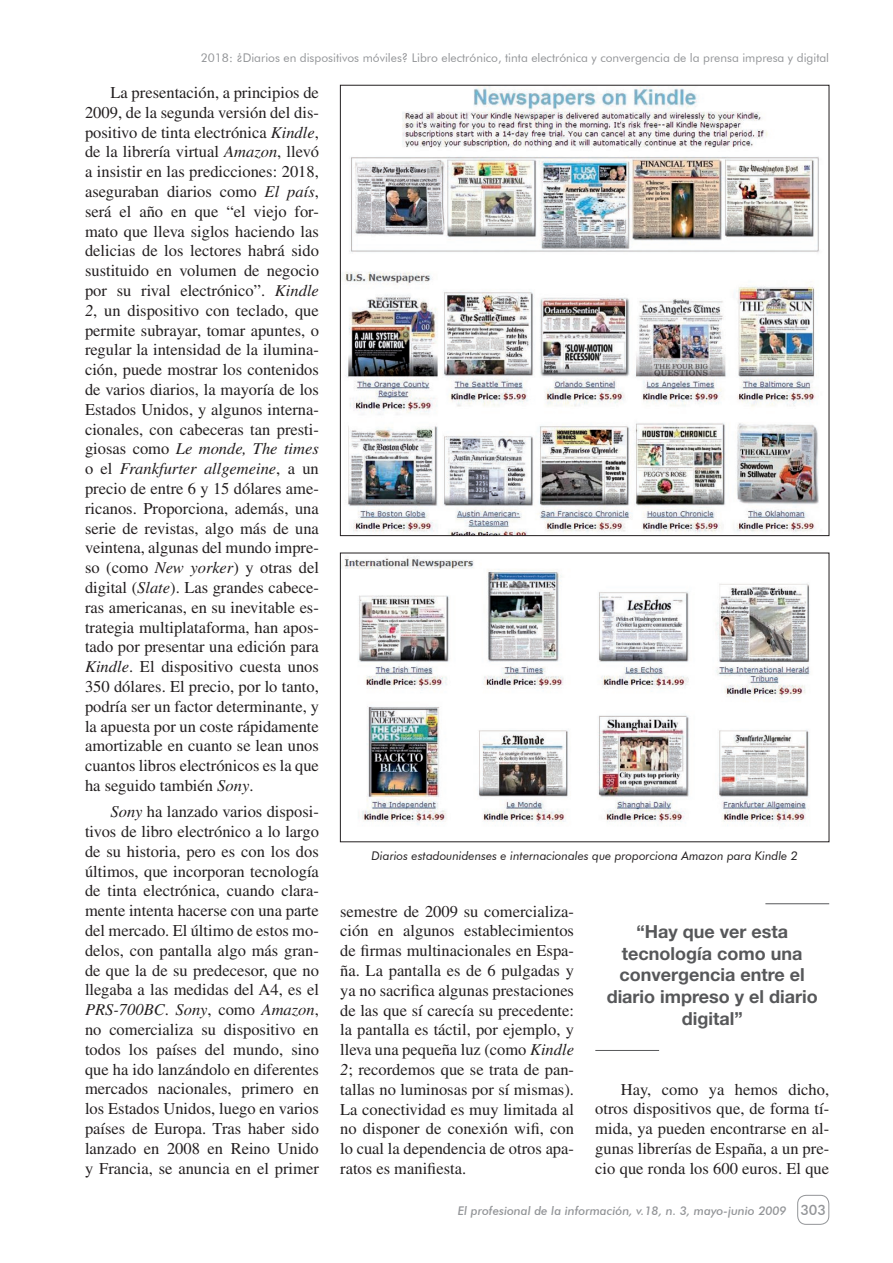
<style>
.page{position:relative;width:893px;height:1263px;background:#fff}
.page>*{position:absolute;margin:0;border:0;box-sizing:border-box;transform-origin:0 0}
.t1{font:700 18px/21.6px "Helvetica Neue";color:#57585a;text-align:center}
.t2{font:16.5px/19.8px "Times";color:#231f20;text-align:justify}
.t3{font:500 14.25px "Futura BT";color:#939598}
.t4{font:12px "Futura BT";color:#939598}
.t5{font:italic 12px "Futura BT";color:#231f20}
.t6{font:italic 500 12px "Futura BT";color:#939598}
.s1{font-style:italic}
</style>
<div class="page">
<div style="left:797px;top:1195px;width:32px;height:30px;border:1px solid #939598;border-radius:9px"></div>
<img style="left:342px;top:87px;width:477px;height:447px">
<img style="left:342px;top:556px;width:468px;height:270px">
<hr style="left:765px;top:903px;width:64px;height:1px;background:#57585a">
<hr style="left:595px;top:1050px;width:64px;height:1px;background:#57585a">
<p class="t4" style="left:201px;top:51px;width:630px">2018: ¿Diarios en dispositivos móviles? Libro electrónico, tinta electrónica y convergencia de la prensa impresa y digital</p>
<p class="t2" style="left:85px;top:82px;width:235px;text-indent:26px">La presentación, a principios de 2009, de la segunda versión del dis&shy;positivo de tinta electrónica <span class="s1">Kindle</span>, de la librería virtual <span class="s1">Amazon</span>, llevó a insistir en las predicciones: 2018, aseguraban diarios como <span class="s1">El país</span>, será el año en que “el viejo for&shy;mato que lleva siglos haciendo las delicias de los lectores habrá sido sustituido en volumen de negocio por su rival electrónico”. <span class="s1">Kindle 2</span>, un dispositivo con teclado, que permite subrayar, tomar apuntes, o regular la intensidad de la ilumina&shy;ción, puede mostrar los contenidos de varios diarios, la mayoría de los Estados Unidos, y algunos interna&shy;cionales, con cabeceras tan presti&shy;giosas como <span class="s1">Le monde, The times </span>o el <span class="s1">Frankfurter allgemeine</span>, a un precio de entre 6 y 15 dólares ame&shy;ricanos. Proporciona, además, una serie de revistas, algo más de una veintena, algunas del mundo impre&shy;so (como <span class="s1">New yorker</span>) y otras del digital (<span class="s1">Slate</span>). Las grandes cabece&shy;ras americanas, en su inevitable es&shy;trategia multiplataforma, han apos&shy;tado por presentar una edición para <span class="s1">Kindle</span>. El dispositivo cuesta unos 350 dólares. El precio, por lo tanto, podría ser un factor determinante, y la apuesta por un coste rápidamente amortizable en cuanto se lean unos cuantos libros electrónicos es la que ha seguido también <span class="s1">Sony</span>.</p>
<p class="t2" style="left:85px;top:802px;width:235px;text-indent:26px"><span class="s1">Sony</span> ha lanzado varios disposi&shy;tivos de libro electrónico a lo largo de su historia, pero es con los dos últimos, que incorporan tecnología de tinta electrónica, cuando clara&shy;mente intenta hacerse con una parte del mercado. El último de estos mo&shy;delos, con pantalla algo más gran&shy;de que la de su predecesor, que no llegaba a las medidas del A4, es el <span class="s1">PRS-700BC</span>. <span class="s1">Sony</span>, como <span class="s1">Amazon</span>, no comercializa su dispositivo en todos los países del mundo, sino que ha ido lanzándolo en diferentes mercados nacionales, primero en los Estados Unidos, luego en varios países de Europa. Tras haber sido lanzado en 2008 en Reino Unido y Francia, se anuncia en el primer</p>
<p class="t5" style="left:372px;top:848px;width:428px">Diarios estadounidenses e internacionales que proporciona Amazon para Kindle 2</p>
<p class="t2" style="left:340px;top:901px;width:235px">semestre de 2009 su comercializa&shy;ción en algunos establecimientos de firmas multinacionales en Espa&shy;ña. La pantalla es de 6 pulgadas y ya no sacrifica algunas prestaciones de las que sí carecía su precedente: la pantalla es táctil, por ejemplo, y lleva una pequeña luz (como <span class="s1">Kindle 2</span>; recordemos que se trata de pan&shy;tallas no luminosas por sí mismas).<br>La conectividad es muy limitada al no disponer de conexión wifi, con lo cual la dependencia de otros apa&shy;ratos es manifiesta.</p>
<p class="t1" style="left:607px;top:920px;width:213px">“Hay que ver esta tecnología como una convergencia entre el diario impreso y el diario digital”</p>
<p class="t2" style="left:595px;top:1079px;width:235px;text-indent:26px">Hay, como ya hemos dicho, otros dispositivos que, de forma tí&shy;mida, ya pueden encontrarse en al&shy;gunas librerías de España, a un pre&shy;cio que ronda los 600 euros. El que</p>
<p class="t6" style="left:458px;top:1203px;width:330px">El profesional de la información, v.18, n. 3, mayo-junio 2009</p>
<p class="t3" style="left:800px;top:1201px;width:27px">303</p>
</div>
